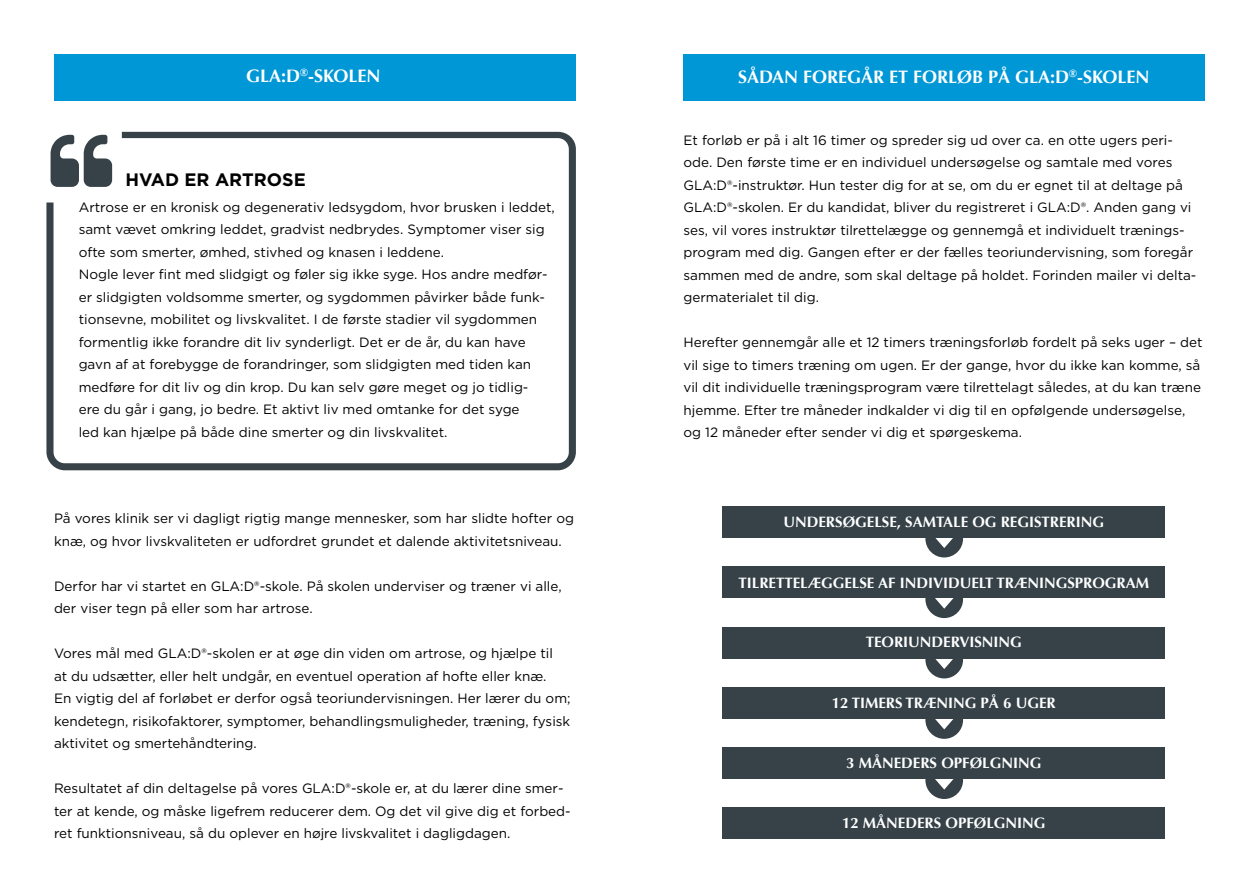
<style>
.page{position:relative;width:1259px;height:893px;background:#fff}
.page>*{position:absolute;margin:0;border:0;box-sizing:border-box;transform-origin:0 0}
.t1{font:700 18px "Optima";color:#fff}
.t2{font:700 18px "Gotham";color:#000}
.t3{font:700 15px "Optima";color:#fff}
.t4{font:13.5px/22.5px "Gotham";color:#000}
</style>
<div class="page">
<div style="left:683px;top:54px;width:522px;height:47px;background:#0097d7"></div>
<div style="left:54px;top:54px;width:521px;height:47px;background:#0097d7"></div>
<svg style="left:46px;top:132px;width:530px;height:338px"></svg>
<svg style="left:51px;top:135px;width:61px;height:52px"></svg>
<svg style="left:925px;top:537px;width:38px;height:20px"></svg>
<div style="left:722px;top:506px;width:443px;height:31px;background:#364248"></div>
<svg style="left:925px;top:598px;width:38px;height:20px"></svg>
<div style="left:722px;top:567px;width:443px;height:31px;background:#364248"></div>
<svg style="left:925px;top:658px;width:38px;height:20px"></svg>
<div style="left:722px;top:627px;width:443px;height:31px;background:#364248"></div>
<svg style="left:925px;top:718px;width:38px;height:21px"></svg>
<div style="left:722px;top:687px;width:443px;height:31px;background:#364248"></div>
<svg style="left:925px;top:779px;width:38px;height:20px"></svg>
<div style="left:722px;top:747px;width:443px;height:32px;background:#364248"></div>
<div style="left:722px;top:807px;width:443px;height:31px;background:#364248"></div>
<h1 class="t1" style="left:246px;top:66px;width:136px">GLA:D<sup>®</sup>-SKOLEN</h1>
<h1 class="t2" style="left:125px;top:167px;width:182px">HVAD ER ARTROSE</h1>
<p class="t4" style="left:79px;top:195px;width:478px">Artrose er en kronisk og degenerativ ledsygdom, hvor brusken i leddet, samt vævet omkring leddet, gradvist nedbrydes. Symptomer viser sig ofte som smerter, ømhed, stivhed og knasen i leddene.<br>Nogle lever fint med slidgigt og føler sig ikke syge. Hos andre medfør&shy;er slidgigten voldsomme smerter, og sygdommen påvirker både funk&shy;tionsevne, mobilitet og livskvalitet. I de første stadier vil sygdommen formentlig ikke forandre dit liv synderligt. Det er de år, du kan have gavn af at forebygge de forandringer, som slidgigten med tiden kan medføre for dit liv og din krop. Du kan selv gøre meget og jo tidlig-<br>ere du går i gang, jo bedre. Et aktivt liv med omtanke for det syge<br>led kan hjælpe på både dine smerter og din livskvalitet.</p>
<p class="t4" style="left:54px;top:507px;width:521px">På vores klinik ser vi dagligt rigtig mange mennesker, som har slidte hofter og knæ, og hvor livskvaliteten er udfordret grundet et dalende aktivitetsniveau.</p>
<p class="t4" style="left:54px;top:575px;width:509px">Derfor har vi startet en GLA:D®-skole. På skolen underviser og træner vi alle, der viser tegn på eller som har artrose.</p>
<p class="t4" style="left:54px;top:642px;width:518px">Vores mål med GLA:D®-skolen er at øge din viden om artrose, og hjælpe til<br>at du udsætter, eller helt undgår, en eventuel operation af hofte eller knæ.<br>En vigtig del af forløbet er derfor også teoriundervisningen. Her lærer du om; kendetegn, risikofaktorer, symptomer, behandlingsmuligheder, træning, fysisk aktivitet og smertehåndtering.</p>
<p class="t4" style="left:54px;top:777px;width:518px">Resultatet af din deltagelse på vores GLA:D®-skole er, at du lærer dine smer&shy;ter at kende, og måske ligefrem reducerer dem. Og det vil give dig et forbed&shy;ret funktionsniveau, så du oplever en højre livskvalitet i dagligdagen.</p>
<h1 class="t1" style="left:738px;top:67px;width:413px">SÅDAN FOREGÅR ET FORLØB PÅ GLA:D<sup>®</sup>-SKOLEN</h1>
<p class="t4" style="left:683px;top:128px;width:514px">Et forløb er på i alt 16 timer og spreder sig ud over ca. en otte ugers peri&shy;ode. Den første time er en individuel undersøgelse og samtale med vores GLA:D®-instruktør. Hun tester dig for at se, om du er egnet til at deltage på GLA:D®-skolen. Er du kandidat, bliver du registreret i GLA:D®. Anden gang vi ses, vil vores instruktør tilrettelægge og gennemgå et individuelt trænings&shy;program med dig. Gangen efter er der fælles teoriundervisning, som foregår sammen med de andre, som skal deltage på holdet. Forinden mailer vi delta&shy;germaterialet til dig.</p>
<p class="t4" style="left:683px;top:331px;width:520px">Herefter gennemgår alle et 12 timers træningsforløb fordelt på seks uger – det vil sige to timers træning om ugen. Er der gange, hvor du ikke kan komme, så vil dit individuelle træningsprogram være tilrettelagt således, at du kan træne hjemme. Efter tre måneder indkalder vi dig til en opfølgende undersøgelse, og 12 måneder efter sender vi dig et spørgeskema.</p>
<p class="t3" style="left:783px;top:513px;width:322px">UNDERSØGELSE, SAMTALE OG REGISTRERING</p>
<p class="t3" style="left:738px;top:574px;width:412px">TILRETTELÆGGELSE AF INDIVIDUELT TRÆNINGSPROGRAM</p>
<p class="t3" style="left:865px;top:634px;width:158px">TEORIUNDERVISNING</p>
<p class="t3" style="left:832px;top:694px;width:225px">12 TIMERS TRÆNING PÅ 6 UGER</p>
<p class="t3" style="left:846px;top:754px;width:197px">3 MÅNEDERS OPFØLGNING</p>
<p class="t3" style="left:842px;top:814px;width:205px">12 MÅNEDERS OPFØLGNING</p>
</div>
